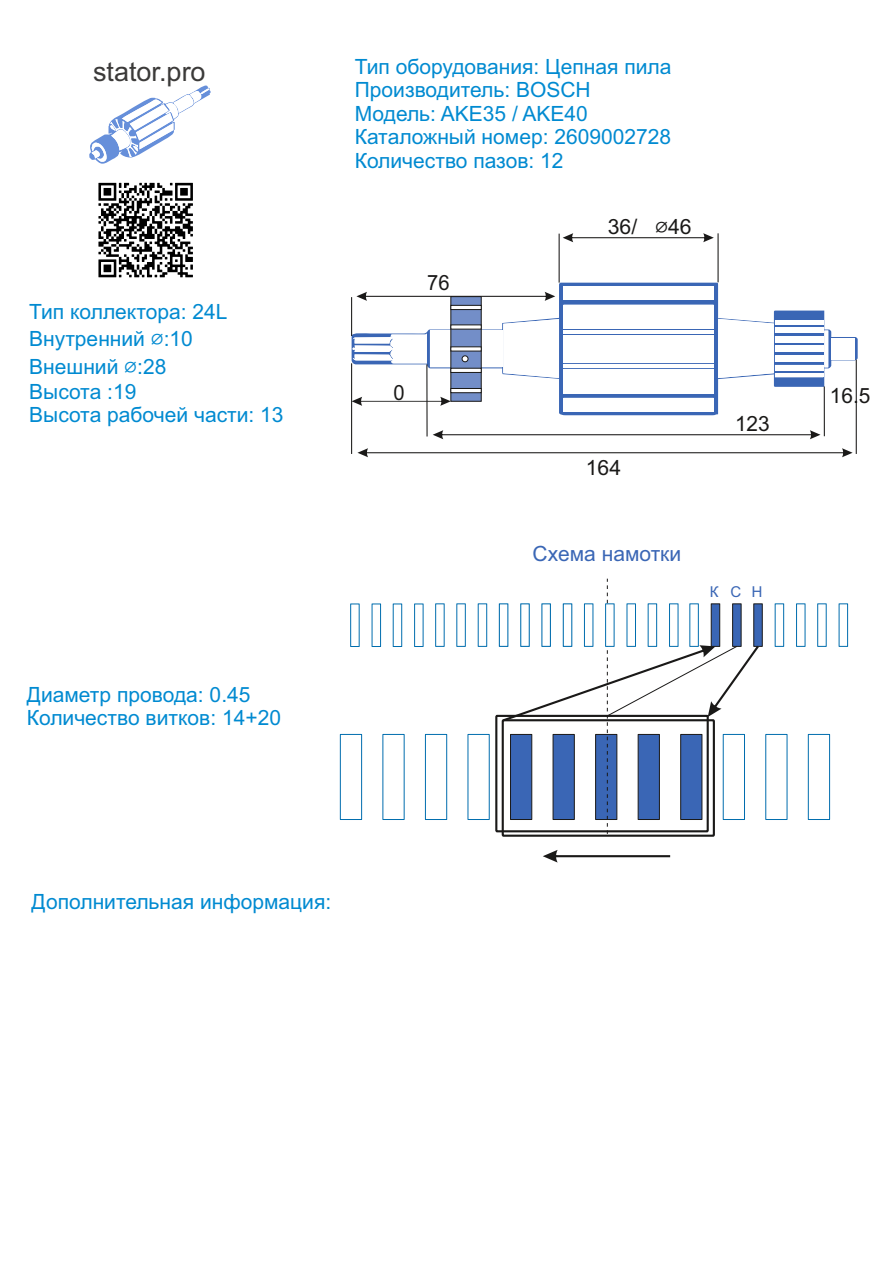
<style>
.page{position:relative;width:893px;height:1262px;background:#fff}
.page>*{position:absolute;margin:0;border:0;box-sizing:border-box;transform-origin:0 0}
.t1{font:27px "Arial";color:#3b3a39}
.t2{font:21px/23.4px "Arial";color:#008ad1}
.t3{font:21px "Arial";color:#1a1918}
.t4{font:21px "Arial";color:#3a66b5}
.t5{font:21px "Arial";color:#1a1918;scale:.96 1}
.t6{font:15px "Arial";color:#3a66b5}
.s1{font-family:"Cambria";font-size:24px}
</style>
<div class="page">
<div style="left:495px;top:715px;width:213px;height:117px;background:#fff;border:2px solid #1a1918"></div>
<div style="left:501px;top:719px;width:214px;height:117px;border:2px solid #1a1918"></div>
<div style="left:340px;top:734px;width:22px;height:86px;background:#fff;border:1px solid #006dae"></div>
<div style="left:382px;top:734px;width:22px;height:86px;background:#fff;border:1px solid #006dae"></div>
<div style="left:425px;top:734px;width:22px;height:86px;background:#fff;border:1px solid #006dae"></div>
<div style="left:467px;top:734px;width:22px;height:86px;background:#fff;border:1px solid #006dae"></div>
<div style="left:393px;top:603px;width:9px;height:44px;background:#fff;border:1px solid #006dae"></div>
<div style="left:350px;top:603px;width:9px;height:44px;background:#fff;border:1px solid #006dae"></div>
<div style="left:817px;top:603px;width:9px;height:44px;background:#fff;border:1px solid #006dae"></div>
<div style="left:435px;top:603px;width:9px;height:44px;background:#fff;border:1px solid #006dae"></div>
<svg style="left:753px;top:603px;width:9px;height:44px"></svg>
<div style="left:478px;top:603px;width:9px;height:44px;background:#fff;border:1px solid #006dae"></div>
<svg style="left:543px;top:850px;width:127px;height:12px"></svg>
<svg style="left:89px;top:85px;width:121px;height:79px"></svg>
<div style="left:807px;top:734px;width:23px;height:86px;border:1px solid #006dae"></div>
<div style="left:765px;top:734px;width:22px;height:86px;border:1px solid #006dae"></div>
<svg style="left:351px;top:283px;width:506px;height:132px"></svg>
<div style="left:563px;top:335px;width:150px;height:28px;background:#fff"></div>
<div style="left:563px;top:369px;width:150px;height:24px;background:#fff"></div>
<div style="left:563px;top:304px;width:150px;height:24px;background:#fff"></div>
<svg style="left:718px;top:319px;width:55px;height:59px"></svg>
<svg style="left:503px;top:319px;width:56px;height:59px"></svg>
<div style="left:430px;top:330px;width:72px;height:37px;background:#fff"></div>
<div style="left:563px;top:398px;width:150px;height:14px;background:#fff"></div>
<div style="left:563px;top:286px;width:150px;height:13px;background:#fff"></div>
<svg style="left:352px;top:333px;width:75px;height:30px"></svg>
<hr style="left:563px;top:330px;width:150px;height:3px;background:#fff">
<hr style="left:563px;top:364px;width:150px;height:3px;background:#fff">
<div style="left:831px;top:338px;width:23px;height:21px;background:#fff"></div>
<div style="left:774px;top:355px;width:49px;height:7px;background:#fff"></div>
<div style="left:774px;top:345px;width:49px;height:7px;background:#fff"></div>
<div style="left:774px;top:336px;width:49px;height:6px;background:#fff"></div>
<div style="left:774px;top:365px;width:49px;height:5px;background:#fff"></div>
<div style="left:774px;top:327px;width:49px;height:6px;background:#fff"></div>
<hr style="left:774px;top:320px;width:49px;height:4px;background:#fff">
<hr style="left:774px;top:373px;width:49px;height:4px;background:#fff">
<svg style="left:824px;top:330px;width:4px;height:37px"></svg>
<hr style="left:558px;top:234px;width:1px;height:49px;background:#1a1918">
<hr style="left:717px;top:233px;width:1px;height:49px;background:#1a1918">
<svg style="left:562px;top:233px;width:151px;height:9px"></svg>
<hr style="left:351px;top:363px;width:1px;height:91px;background:#1a1918">
<hr style="left:855px;top:359px;width:1px;height:95px;background:#1a1918">
<svg style="left:357px;top:448px;width:495px;height:9px"></svg>
<hr style="left:351px;top:297px;width:1px;height:39px;background:#1a1918">
<svg style="left:356px;top:292px;width:199px;height:9px"></svg>
<hr style="left:823px;top:386px;width:1px;height:50px;background:#1a1918">
<hr style="left:426px;top:364px;width:1px;height:72px;background:#1a1918">
<svg style="left:433px;top:430px;width:387px;height:9px"></svg>
<svg style="left:98px;top:182px;width:95px;height:96px"></svg>
<svg style="left:98px;top:183px;width:95px;height:94px"></svg>
<div style="left:450px;top:296px;width:31px;height:106px;background:#738ec8;border:1px solid #1a1918"></div>
<svg style="left:450px;top:305px;width:31px;height:5px"></svg>
<svg style="left:450px;top:388px;width:31px;height:5px"></svg>
<svg style="left:450px;top:346px;width:31px;height:5px"></svg>
<svg style="left:450px;top:324px;width:31px;height:5px"></svg>
<svg style="left:450px;top:368px;width:31px;height:5px"></svg>
<svg style="left:351px;top:397px;width:100px;height:9px"></svg>
<div style="left:461px;top:355px;width:7px;height:7px;background:#fff;border:1px solid #1a1918;border-radius:50%"></div>
<div style="left:414px;top:603px;width:9px;height:44px;background:#fff;border:1px solid #006dae"></div>
<div style="left:371px;top:603px;width:10px;height:44px;background:#fff;border:1px solid #006dae"></div>
<div style="left:838px;top:603px;width:10px;height:44px;background:#fff;border:1px solid #006dae"></div>
<div style="left:796px;top:603px;width:9px;height:44px;background:#fff;border:1px solid #006dae"></div>
<div style="left:774px;top:603px;width:10px;height:44px;background:#fff;border:1px solid #006dae"></div>
<div style="left:499px;top:603px;width:9px;height:44px;border:1px solid #006dae"></div>
<div style="left:456px;top:603px;width:9px;height:44px;background:#fff;border:1px solid #006dae"></div>
<svg style="left:503px;top:578px;width:258px;height:256px"></svg>
<p class="t1" style="left:93px;top:53px;width:114px">stator.pro</p>
<p class="t2" style="left:355px;top:55px;width:318px">Тип оборудования: Цепная пила<br>Производитель: BOSCH<br>Модель: AKE35 / AKE40<br>Каталожный номер: 2609002728<br>Количество пазов: 12</p>
<p class="t2" style="left:29px;top:297px;width:200px;line-height:27.8px">Тип коллектора: 24L<br>Внутренний <span class="s1">⌀</span>:10<br>Внешний <span class="s1">⌀</span>:28</p>
<p class="t2" style="left:29px;top:379px;width:256px">Высота :19<br>Высота рабочей части: 13</p>
<p class="t5" style="left:427px;top:268px;width:25px">76</p>
<p class="t5" style="left:393px;top:378px;width:13px">0</p>
<p class="t3" style="left:607px;top:212px;width:85px">36/ <span class="s1">⌀</span>46</p>
<p class="t3" style="left:586px;top:453px;width:37px">164</p>
<p class="t3" style="left:735px;top:409px;width:36px">123</p>
<p class="t4" style="left:532px;top:539px;width:150px">Схема намотки</p>
<p class="t6" style="left:709px;top:582px;width:10px">К</p>
<p class="t6" style="left:730px;top:582px;width:12px">C</p>
<p class="t2" style="left:27px;top:682px;width:256px">Диаметр провода: 0.45<br>Количество витков: 14+20</p>
<p class="t3" style="left:829px;top:381px;width:42px">16.5</p>
<p class="t2" style="left:32px;top:890px;width:301px">Дополнительная информация:</p>
</div>
